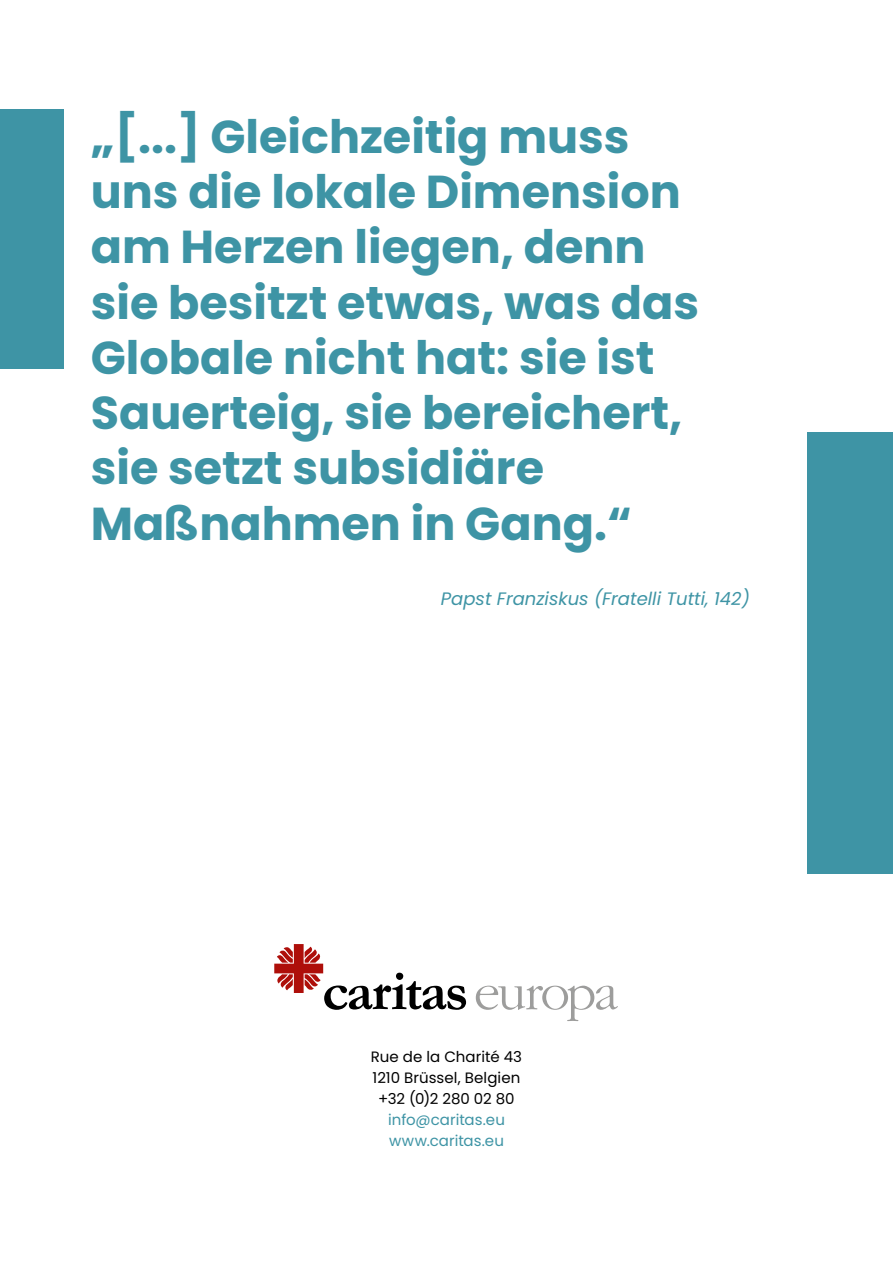
<style>
.page{position:relative;width:893px;height:1263px;background:#fff}
.page>*{position:absolute;margin:0;border:0;box-sizing:border-box;transform-origin:0 0}
.t1{font:700 46.05px/55.3px "Poppins";color:#3e94a5}
.t2{font:italic 18px "Poppins";color:#3e94a5}
.t3{font:15px/21px "Poppins";letter-spacing:.005em;color:#000;text-align:center}
.t4{font:15px/21px "Poppins";letter-spacing:.005em;color:#3e94a5}
</style>
<div class="page">
<svg style="left:274px;top:944px;width:192px;height:66px"></svg>
<svg style="left:476px;top:985px;width:142px;height:36px"></svg>
<div style="left:0;top:109px;width:63px;height:260px;background:#3e94a5"></div>
<div style="left:808px;top:432px;width:85px;height:441px;background:#3e94a5"></div>
<p class="t1" style="left:91px;top:109px;width:610px">„[...] Gleichzeitig muss uns die lokale Dimension am Herzen liegen, denn sie besitzt etwas, was das<br>Globale nicht hat: sie ist<br>Sauerteig, sie bereichert, sie setzt subsidiäre<br>Maßnahmen in Gang.“</p>
<p class="t2" style="left:441px;top:588px;width:310px">Papst Franziskus (Fratelli Tutti, 142)</p>
<p class="t3" style="left:371px;top:1046px;width:153px">Rue de la Charité 43<br>1210 Brüssel, Belgien +32 (0)2 280 02 80</p>
<p class="t4" style="left:388px;top:1109px;width:118px">info@caritas.eu www.caritas.eu</p>
</div>
